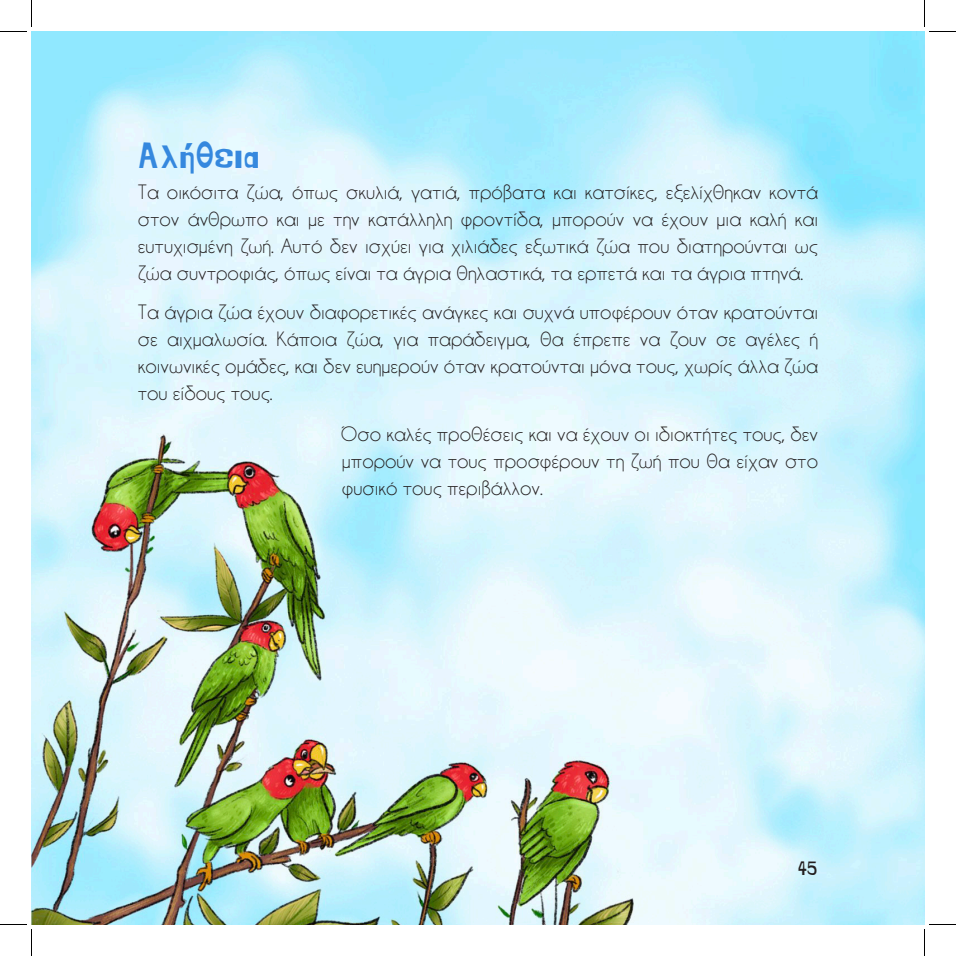
<style>
.page{position:relative;width:956px;height:956px;background:#fff}
.page>*{position:absolute;margin:0;border:0;box-sizing:border-box;transform-origin:0 0}
.t1{font:37.5px "Jingleberry";letter-spacing:.025em;color:#3588de}
.t2{font:21px/27px "Champagne&Limousines";color:#231f20;text-align:justify}
.t3{font:21px "Jingleberry";color:#231f20}
</style>
<div class="page">
<img style="left:32px;top:32px;width:892px;height:892px">
<svg style="left:0;top:0;width:32px;height:32px"></svg>
<svg style="left:0;top:924px;width:32px;height:32px"></svg>
<svg style="left:924px;top:0;width:32px;height:32px"></svg>
<svg style="left:924px;top:924px;width:32px;height:32px"></svg>
<p class="t1" style="left:138px;top:122px;width:123px">Αλήθεια</p>
<p class="t2" style="left:138px;top:179px;width:682px">Τα οικόσιτα ζώα, όπως σκυλιά, γατιά, πρόβατα και κατσίκες, εξελίχθηκαν κοντά στον άνθρωπο και με την κατάλληλη φροντίδα, μπορούν να έχουν μια καλή και ευτυχισμένη ζωή. Αυτό δεν ισχύει για χιλιάδες εξωτικά ζώα που διατηρούνται ως ζώα συντροφιάς, όπως είναι τα άγρια θηλαστικά, τα ερπετά και τα άγρια πτηνά.</p>
<p class="t2" style="left:138px;top:299px;width:682px">Τα άγρια ζώα έχουν διαφορετικές ανάγκες και συχνά υποφέρουν όταν κρατούνται σε αιχμαλωσία. Κάποια ζώα, για παράδειγμα, θα έπρεπε να ζουν σε αγέλες ή κοινωνικές ομάδες, και δεν ευημερούν όταν κρατούνται μόνα τους, χωρίς άλλα ζώα του είδους τους.</p>
<p class="t2" style="left:342px;top:421px;width:478px">Όσο καλές προθέσεις και να έχουν οι ιδιοκτήτες τους, δεν μπορούν να τους προσφέρουν τη ζωή που θα είχαν στο φυσικό τους περιβάλλον.</p>
<p class="t3" style="left:798px;top:849px;width:21px">45</p>
</div>
